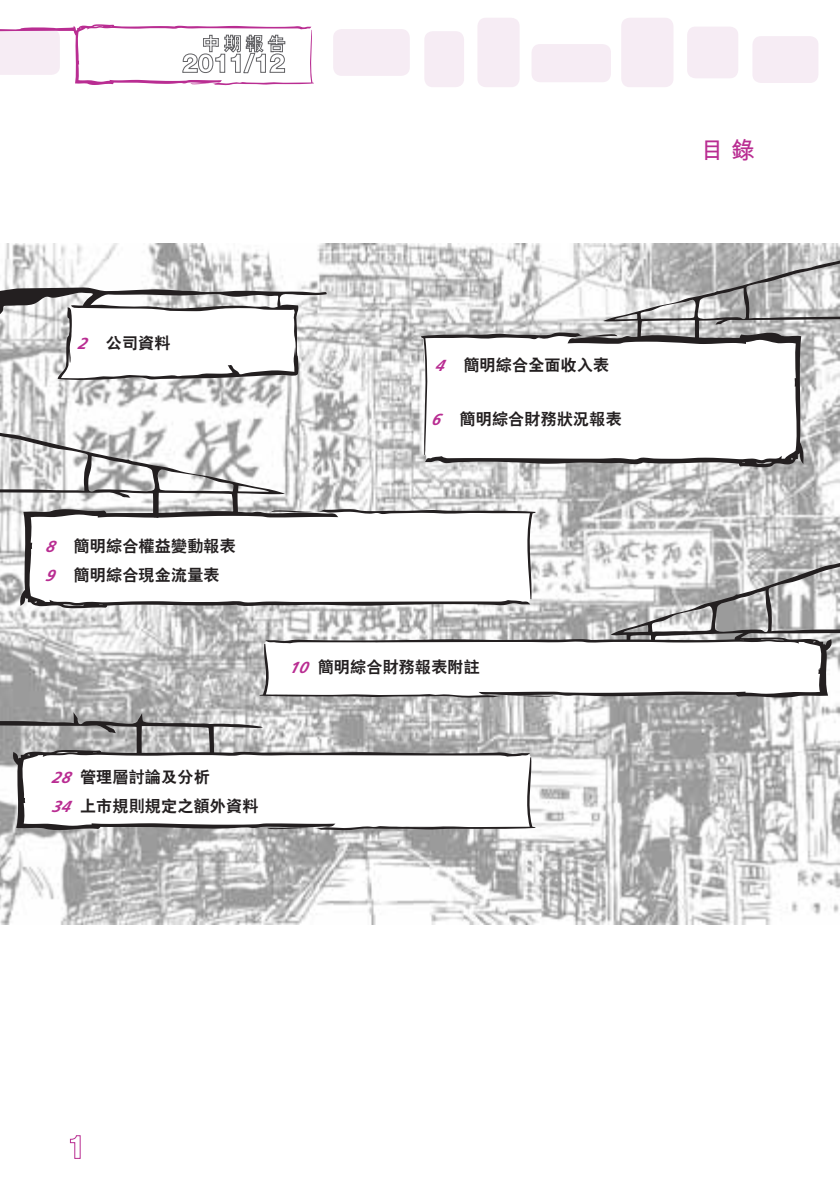
<style>
.page{position:relative;width:840px;height:1191px;background:#fff}
.page>*{position:absolute;margin:0;border:0;box-sizing:border-box;transform-origin:0 0}
.t1{font:700 24px "M Hei HK";color:#b92d92}
.t2{font:800 16px "C Hei 2 HK";letter-spacing:.015em;color:#231f20}
.t3{font:italic 700 16px "Frutiger LT Std";color:#b92d92}
.s1{font-family:"Frutiger LT Std";font-weight:700;font-style:italic;color:#b92d92}
</style>
<div class="page">
<svg style="left:70px;top:1135px;width:11px;height:24px"></svg>
<div style="left:621px;top:18px;width:52px;height:69px;background:#f6ecf4;border-radius:9px"></div>
<div style="left:424px;top:31px;width:40px;height:56px;background:#f6ecf4;border-radius:9px"></div>
<div style="left:477px;top:18px;width:42px;height:69px;background:#f6ecf4;border-radius:9px"></div>
<div style="left:686px;top:27px;width:51px;height:51px;background:#f6ecf4;border-radius:9px"></div>
<div style="left:333px;top:29px;width:76px;height:47px;background:#f6ecf4;border-radius:9px"></div>
<div style="left:752px;top:36px;width:66px;height:47px;background:#f6ecf4;border-radius:9px"></div>
<div style="left:531px;top:44px;width:79px;height:38px;background:#f6ecf4;border-radius:9px"></div>
<svg style="left:0;top:24px;width:314px;height:61px"></svg>
<img style="left:0;top:244px;width:839px;height:681px">
<svg style="left:425px;top:256px;width:414px;height:211px"></svg>
<svg style="left:259px;top:640px;width:563px;height:58px"></svg>
<svg style="left:265px;top:547px;width:574px;height:150px"></svg>
<svg style="left:0;top:417px;width:530px;height:191px"></svg>
<svg style="left:0;top:287px;width:327px;height:94px"></svg>
<svg style="left:0;top:712px;width:530px;height:118px"></svg>
<p class="t3" style="left:77px;top:334px;width:15px">2</p>
<p class="t2" style="left:106px;top:332px;width:66px">公司資料</p>
<p class="t3" style="left:435px;top:356px;width:15px">4</p>
<p class="t2" style="left:463px;top:354px;width:147px">簡明綜合全面收入表</p>
<p class="t3" style="left:431px;top:410px;width:15px">6</p>
<p class="t2" style="left:459px;top:409px;width:164px">簡明綜合財務狀況報表</p>
<p class="t3" style="left:45px;top:537px;width:15px">8</p>
<p class="t3" style="left:45px;top:566px;width:15px">9</p>
<p class="t2" style="left:74px;top:536px;width:164px">簡明綜合權益變動報表</p>
<p class="t2" style="left:74px;top:564px;width:147px">簡明綜合現金流量表</p>
<p class="t2" style="left:289px;top:656px;width:192px"><span class="s1">10</span> 簡明綜合財務報表附註</p>
<p class="t2" style="left:52px;top:766px;width:159px"><span class="s1">28</span> 管理層討論及分析</p>
<p class="t2" style="left:52px;top:795px;width:208px"><span class="s1">34</span> 上市規則規定之額外資料</p>
<h1 class="t1" style="left:700px;top:132px;width:56px">目錄</h1>
</div>
